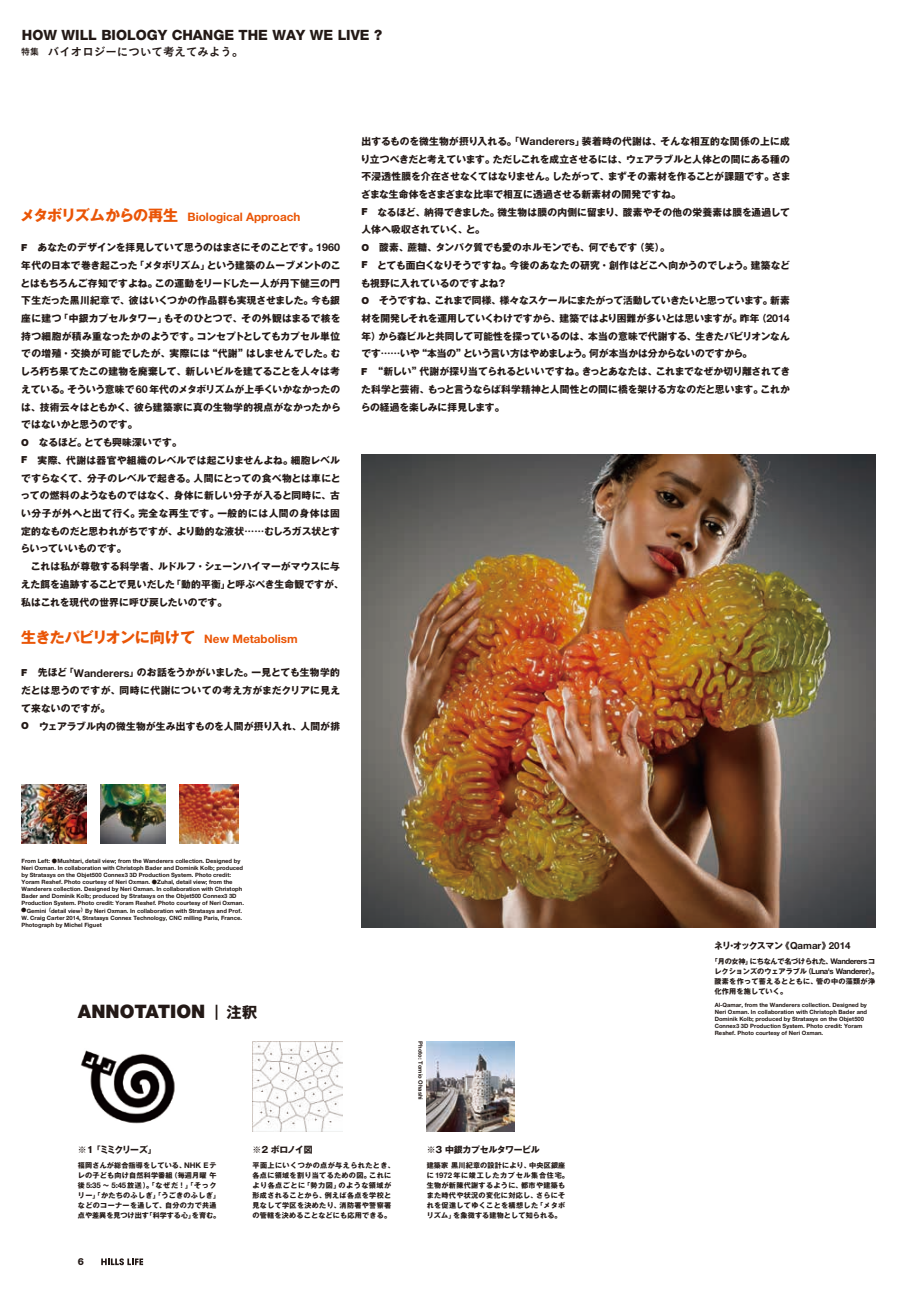
<style>
.page{position:relative;width:911px;height:1290px;background:#fff}
.page>*{position:absolute;margin:0;border:0;box-sizing:border-box;transform-origin:0 0}
.t1{font:900 18.62px "Helvetica Neue LT Std";color:#231916}
.t2{font:800 14.12px "Helvetica Neue LT Std";color:#231916}
.t3{font:700 11.75px "Helvetica Neue LT Std";color:#ea5506}
.t4{font:11.5px "Koburina Go Std W6";color:#231916}
.t5{font:700 9.75px/17.8px "Gothic MB101 Pro";letter-spacing:.005em;color:#231916}
.t6{font:700 9.75px/17.8px "Gothic MB101 Pro";letter-spacing:.025em;color:#231916}
.t7{font:800 9.75px "Helvetica Neue LT Std";color:#231916}
.t8{font:700 8.88px "Gothic MB101 Pro";letter-spacing:-.035em;color:#231916}
.t9{font:700 8.88px "Gothic MB101 Pro";letter-spacing:-.09em;color:#231916}
.t10{font:700 7.12px/10.1px "Gothic MB101 Pro";letter-spacing:.045em;color:#231916}
.t11{font:700 5.88px/7.1px "Helvetica Neue LT Std";color:#231916}
.s1{font-size:8.88px}
.s2{font-family:"Gothic MB101 Pro";font-size:15px}
.s3{font-family:"Helvetica Neue LT Std";font-weight:900}
.s4{font-family:"Hira Kaku Std N W8";font-weight:400}
.s5{font-family:"Helvetica Neue LT Std";font-size:10.75px}
.s6{font-family:"Hira Kaku Pro W6";font-weight:400}
.s7{font-family:"Gothic MB101 Pro";font-size:5.38px}
.s8{font-family:"Helvetica Neue LT Std";font-size:9.75px}
.s9{font-family:"Helvetica Neue LT Std";font-size:7.75px}
.s10{font-family:"Gothic MB101 Pro";font-weight:700;font-size:15px}
</style>
<div class="page">
<img style="left:361px;top:454px;width:514px;height:473px">
<img style="left:80px;top:1050px;width:95px;height:74px">
<img style="left:252px;top:1041px;width:91px;height:90px">
<img style="left:427px;top:1041px;width:87px;height:90px">
<img style="left:21px;top:784px;width:65px;height:60px">
<img style="left:100px;top:784px;width:65px;height:60px">
<img style="left:179px;top:784px;width:60px;height:60px">
<svg style="left:101px;top:1258px;width:42px;height:7px"></svg>
<h2 class="t2" style="left:22px;top:27px;width:362px">HOW WILL BIOLOGY CHANGE THE WAY WE LIVE ?</h2>
<p class="t4" style="left:21px;top:43px;width:224px"><span class="s1">特集</span> バイオロジーについて考えてみよう。</p>
<p class="t3" style="left:20px;top:210px;width:282px"><span class="s2">メタボリズムからの再生</span> Biological Approach</p>
<p class="t5" style="left:20px;top:237px;width:325px"><span class="s3">F</span>　あなたのデザインを拝見していて思うのはまさにそのことです<span class="s4">。</span><span class="s5">1960</span>年代の日本で巻き起こった<span class="s6">「</span>メタボリズム<span class="s6">」</span>という建築のムーブメントのことはもちろんご存知ですよね<span class="s4">。</span>この運動をリードした一人が丹下健三の門下生だった黒川紀章で、彼はいくつかの作品群も実現させました<span class="s4">。</span>今も銀座に建つ<span class="s6">「</span>中銀カプセルタワー<span class="s6">」</span>もそのひとつで、その外観はまるで核を持つ細胞が積み重なったかのようです<span class="s4">。</span>コンセプトとしてもカプセル単位での増殖・交換が可能でしたが、実際には“代謝”はしませんでした<span class="s4">。</span>むしろ朽ち果てたこの建物を廃棄して、新しいビルを建てることを人々は考えている<span class="s4">。</span>そういう意味で<span class="s5">60</span> 年代のメタボリズムが上手くいかなかったのは、技術云々はともかく、彼ら建築家に真の生物学的視点がなかったからではないかと思うのです<span class="s4">。<br></span><span class="s3">O</span>　なるほど<span class="s4">。</span>とても興味深いです<span class="s4">。<br></span><span class="s3">F</span>　実際、代謝は器官や組織のレベルでは起こりませんよね<span class="s4">。</span>細胞レベルですらなくて、分子のレベルで起きる<span class="s4">。</span>人間にとっての食べ物とは車にとっての燃料のようなものではなく、身体に新しい分子が入ると同時に、古い分子が外へと出て行く<span class="s4">。</span>完全な再生です<span class="s4">。</span>一般的には人間の身体は固定的なものだと思われがちですが、より動的な液状……むしろガス状とすらいっていいものです<span class="s4">。<br></span>　これは私が尊敬する科学者、ルドルフ・シェーンハイマーがマウスに与えた餌を追跡することで見いだした<span class="s6">「</span>動的平衡<span class="s6">」</span>と呼ぶべき生命観ですが、私はこれを現代の世界に呼び戻したいのです<span class="s4">。</span></p>
<p class="t3" style="left:21px;top:632px;width:278px"><span class="s2">生きたパビリオンに向けて</span> New Metabolism</p>
<p class="t6" style="left:21px;top:663px;width:321px"><span class="s3">F</span>　先ほど<span class="s6">「</span><span class="s5">Wanderers</span><span class="s6">」</span>のお話をうかがいました<span class="s4">。</span>一見とても生物学的だとは思うのですが、同時に代謝についての考え方がまだクリアに見えて来ないのですが<span class="s4">。<br></span><span class="s3">O</span>　ウェアラブル内の微生物が生み出すものを人間が摂り入れ、人間が排</p>
<p class="t5" style="left:360px;top:131px;width:431px">出するものを微生物が摂り入れる<span class="s4">。</span><span class="s6">「</span><span class="s5">Wanderers</span><span class="s6">」</span>装着時の代謝は、そんな相互的な関係の上に成り立つべきだと考えています<span class="s4">。</span>ただしこれを成立させるには、ウェアラブルと人体との間にある種の不浸透性膜を介在させなくてはなりません<span class="s4">。</span>したがって、まずその素材を作ることが課題です<span class="s4">。</span>さまざまな生命体をさまざまな比率で相互に透過させる新素材の開発ですね<span class="s4">。<br></span><span class="s3">F</span>　なるほど、納得できました<span class="s4">。</span>微生物は膜の内側に留まり、酸素やその他の栄養素は膜を通過して人体へ吸収されていく、と<span class="s4">。<br></span><span class="s3">O</span>　酸素、蔗糖、タンパク質でも愛のホルモンでも、何でもです（笑）<span class="s4">。<br></span><span class="s3">F</span>　とても面白くなりそうですね<span class="s4">。</span>今後のあなたの研究・創作はどこへ向かうのでしょう<span class="s4">。</span>建築なども視野に入れているのですよね？<br><span class="s3">O</span>　そうですね、これまで同様、様々なスケールにまたがって活動していきたいと思っています<span class="s4">。</span>新素材を開発しそれを運用していくわけですから、建築ではより困難が多いとは思いますが<span class="s4">。</span>昨年（<span class="s5">2014</span>年）から森ビルと共同して可能性を探っているのは、本当の意味で代謝する、生きたパビリオンなんです……いや“本当の”という言い方はやめましょう<span class="s4">。</span>何が本当かは分からないのですから<span class="s4">。<br></span><span class="s3">F</span>　“新しい”代謝が探り当てられるといいですね<span class="s4">。</span>きっとあなたは、これまでなぜか切り離されてきた科学と芸術、もっと言うならば科学精神と人間性との間に橋を架ける方なのだと思います<span class="s4">。</span>これからの経過を楽しみに拝見します<span class="s4">。</span></p>
<p class="t11" style="left:22px;top:857px;width:224px">From Left: <span class="s7">●</span>Mushtari, detail view; from the Wanderers collection. Designed by Neri Oxman. In collaboration with Christoph Bader and Dominik Kolb; produced by Stratasys on the Objet500 Connex3 3D Production System. Photo credit:<br>Yoram Reshef. Photo courtesy of Neri Oxman. <span class="s7">●</span>Zuhal, detail view; from the Wanderers collection. Designed by Neri Oxman. In collaboration with Christoph Bader and Dominik Kolb; produced by Stratasys on the Objet500 Connex3 3D Production System. Photo credit: Yoram Reshef. Photo courtesy of Neri Oxman.</p>
<p class="t11" style="left:21px;top:907px;width:222px;text-align:justify"><span class="s7">●</span>Gemini <span class="s7">（</span>detail view<span class="s7">）</span>By Neri Oxman. In collaboration with Stratasys and Prof.<br>W. Craig Carter 2014, Stratasys Connex Technology, CNC milling Paris, France.<br>Photograph by Michel Figuet</p>
<p class="t9" style="left:714px;top:938px;width:138px">ネリ・オックスマン《<span class="s8">Qamar</span>》<span class="s8">2014</span></p>
<p class="t10" style="left:714px;top:955px;width:166px;text-indent:-4px"><span class="s6">「</span>月の女神<span class="s6">」</span>にちなんで名づけられた、<span class="s9">Wanderers</span>コレクションズのウェアラブル（<span class="s9">Luna's Wanderer</span>）<span class="s4">。</span>酸素を作って蓄えるとともに、管の中の藻類が浄化作用を施していく<span class="s4">。</span></p>
<h1 class="t1" style="left:78px;top:1000px;width:181px">ANNOTATION <span class="s10">｜注釈</span></h1>
<p class="t11" style="left:714px;top:1001px;width:154px">Al-Qamar, from the Wanderers collection. Designed by Neri Oxman. In collaboration with Christoph Bader and Dominik Kolb; produced by Stratasys on the Objet500<br>Connex3 3D Production System. Photo credit: Yoram Reshef. Photo courtesy of Neri Oxman.</p>
<p class="t11" style="left:424px;top:1041px;width:60px;rotate:90deg">Photo: Tomio Ohashi</p>
<p class="t8" style="left:78px;top:1142px;width:80px">※１<span class="s6">「</span>ミミクリーズ<span class="s6">」</span></p>
<p class="t8" style="left:252px;top:1142px;width:61px">※２ボロノイ図</p>
<p class="t8" style="left:427px;top:1142px;width:114px">※３中銀カプセルタワービル</p>
<p class="t10" style="left:78px;top:1159px;width:144px">福岡さんが総合指導をしている、<span class="s9">NHK E</span>テレの子ども向け自然科学番組（毎週月曜午後<span class="s9">5:35</span> ～ <span class="s9">5:45</span>放送）<span class="s4">。</span><span class="s6">「</span>なぜだ！<span class="s6">」「</span>そっクリー<span class="s6">」「</span>かたちのふしぎ<span class="s6">」「</span>うごきのふしぎ<span class="s6">」</span>などのコーナーを通して、自分の力で共通点や差異を見つけ出す<span class="s6">「</span>科学する心<span class="s6">」</span>を育む<span class="s4">。</span></p>
<p class="t7" style="left:78px;top:1256px;width:8px">6</p>
<p class="t10" style="left:252px;top:1159px;width:144px">平面上にいくつかの点が与えられたとき、各点に領域を割り当てるための図<span class="s4">。</span>これにより各点ごとに<span class="s6">「</span>勢力図<span class="s6">」</span>のような領域が形成されることから、例えば各点を学校と見なして学区を決めたり、消防署や警察署の管轄を決めることなどにも応用できる<span class="s4">。</span></p>
<p class="t10" style="left:427px;top:1159px;width:144px">建築家黒川紀章の設計により、中央区銀座に<span class="s9">1972</span>年に竣工したカプセル集合住宅<span class="s4">。</span>生物が新陳代謝するように、都市や建築もまた時代や状況の変化に対応し、さらにそれを促進してゆくことを構想した<span class="s6">「</span>メタボリズム<span class="s6">」</span>を象徴する建物として知られる<span class="s4">。</span></p>
</div>
